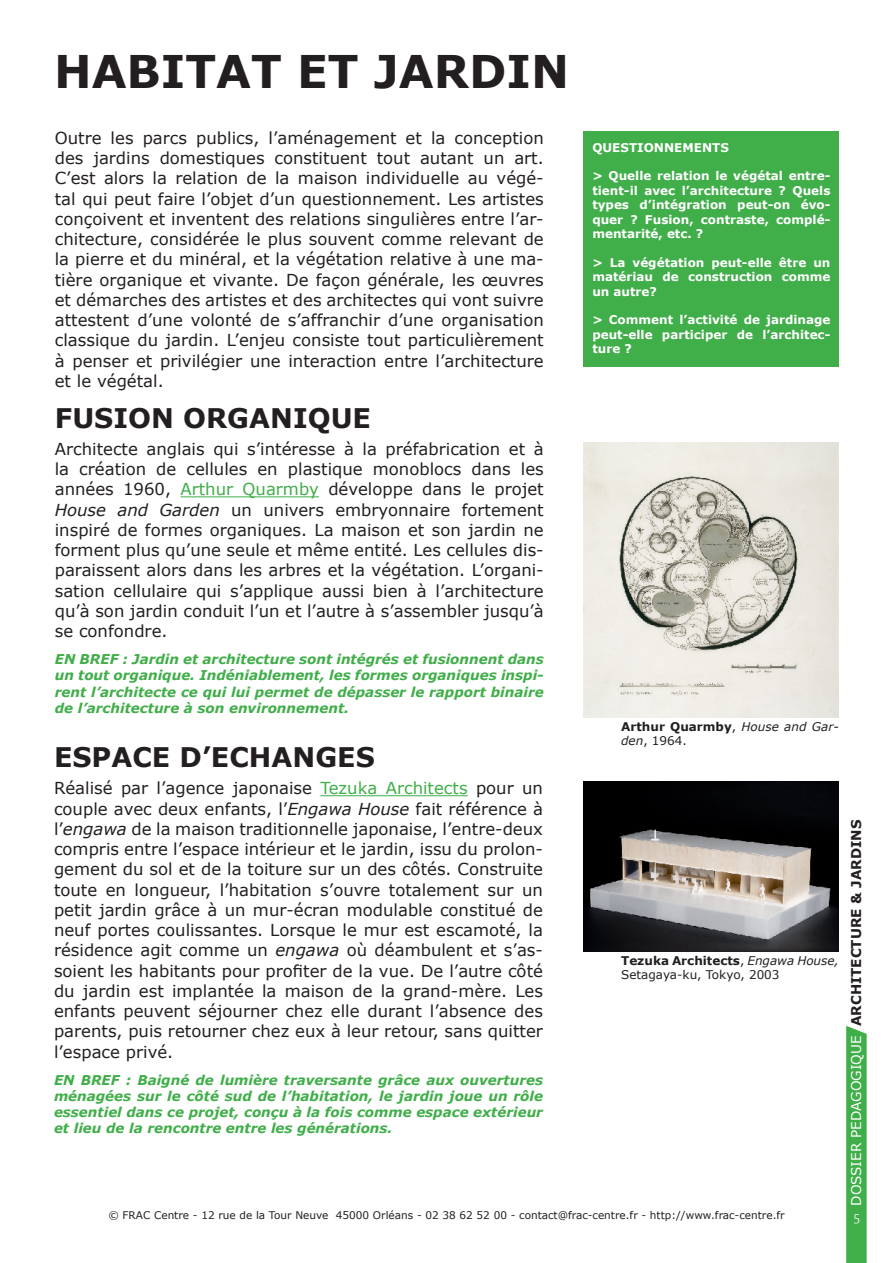
<style>
.page{position:relative;width:893px;height:1263px;background:#fff}
.page>*{position:absolute;margin:0;border:0;box-sizing:border-box;transform-origin:0 0}
.t1{font:700 45px "Verdana";color:#231f20}
.t2{font:700 27px "Verdana";color:#231f20}
.t3{font:16.5px/20.2px "Verdana";color:#231f20;text-align:justify}
.t4{font:italic 700 13.5px/16.2px "Verdana";color:#40ae49;text-align:justify}
.t5{font:700 13.5px "Verdana";color:#231f20}
.t6{font:300 13.5px "Linotype Aroma";color:#fff}
.t7{font:700 12px/14.4px "Verdana";color:#fff;text-align:justify}
.t8{font:12px/14.4px "Verdana";color:#231f20}
.t9{font:italic 12px/14.4px "Verdana";color:#231f20}
.t10{font:10.5px "Verdana";color:#231f20}
.s1{color:#40ae49}
.s2{font-style:italic}
.s3{font-weight:700;font-style:normal}
.s4{font-style:normal}
.s5{font-weight:700}
.s6{font-weight:400;color:#fff}
</style>
<div class="page">
<svg style="left:846px;top:1026px;width:21px;height:237px;background:#48b150"></svg>
<div style="left:584px;top:131px;width:255px;height:236px;background:#40ae49"></div>
<hr style="left:180px;top:496px;width:139px;height:1px;background:#40ae49">
<img style="left:584px;top:442px;width:255px;height:275px">
<hr style="left:320px;top:795px;width:148px;height:1px;background:#40ae49">
<img style="left:584px;top:782px;width:255px;height:169px">
<p class="t1" style="left:54px;top:43px;width:517px">HABITAT ET JARDIN</p>
<p class="t3" style="left:55px;top:127px;width:490px">Outre les parcs publics, l’aménagement et la conception des jardins domestiques constituent tout autant un art.<br>C’est alors la relation de la maison individuelle au végé&shy;tal qui peut faire l’objet d’un questionnement. Les artistes conçoivent et inventent des relations singulières entre l’ar&shy;chitecture, considérée le plus souvent comme relevant de la pierre et du minéral, et la végétation relative à une ma&shy;tière organique et vivante. De façon générale, les œuvres et démarches des artistes et des architectes qui vont suivre attestent d’une volonté de s’affranchir d’une organisation classique du jardin. L’enjeu consiste tout particulièrement à penser et privilégier une interaction entre l’architecture et le végétal.</p>
<p class="t2" style="left:55px;top:401px;width:318px">FUSION ORGANIQUE</p>
<p class="t3" style="left:55px;top:438px;width:490px">Architecte anglais qui s’intéresse à la préfabrication et à la création de cellules en plastique monoblocs dans les années 1960, <span class="s1">Arthur Quarmby</span> développe dans le projet <span class="s2">House and Garden</span> un univers embryonnaire fortement inspiré de formes organiques. La maison et son jardin ne forment plus qu’une seule et même entité. Les cellules dis&shy;paraissent alors dans les arbres et la végétation. L’organi&shy;sation cellulaire qui s’applique aussi bien à l’architecture qu’à son jardin conduit l’un et l’autre à s’assembler jusqu’à se confondre.</p>
<p class="t4" style="left:55px;top:651px;width:490px">EN BREF : Jardin et architecture sont intégrés et fusionnent dans un tout organique. Indéniablement, les formes organiques inspi&shy;rent l’architecte ce qui lui permet de dépasser le rapport binaire de l’architecture à son environnement.</p>
<p class="t2" style="left:54px;top:740px;width:322px">ESPACE D’ECHANGES</p>
<p class="t3" style="left:54px;top:778px;width:490px">Réalisé par l’agence japonaise <span class="s1">Tezuka Architects</span> pour un couple avec deux enfants, l’<span class="s2">Engawa House</span> fait référence à l’<span class="s2">engawa</span> de la maison traditionnelle japonaise, l’entre-deux compris entre l’espace intérieur et le jardin, issu du prolon&shy;gement du sol et de la toiture sur un des côtés. Construite toute en longueur, l’habitation s’ouvre totalement sur un petit jardin grâce à un mur-écran modulable constitué de neuf portes coulissantes. Lorsque le mur est escamoté, la résidence agit comme un <span class="s2">engawa</span> où déambulent et s’as&shy;soient les habitants pour profiter de la vue. De l’autre côté du jardin est implantée la maison de la grand-mère. Les enfants peuvent séjourner chez elle durant l’absence des parents, puis retourner chez eux à leur retour, sans quitter l’espace privé.</p>
<p class="t4" style="left:54px;top:1071px;width:490px">EN BREF : Baigné de lumière traversante grâce aux ouvertures ménagées sur le côté sud de l’habitation, le jardin joue un rôle essentiel dans ce projet, conçu à la fois comme espace extérieur et lieu de la rencontre entre les générations.</p>
<p class="t7" style="left:592px;top:140px;width:138px">QUESTIONNEMENTS</p>
<p class="t7" style="left:592px;top:168px;width:240px">&gt; Quelle relation le végétal entre&shy;tient-il avec l’architecture ? Quels types d’intégration peut-on évo&shy;quer ? Fusion, contraste, complé&shy;mentarité, etc. ?</p>
<p class="t7" style="left:592px;top:255px;width:240px">&gt; La végétation peut-elle être un matériau de construction comme un autre?</p>
<p class="t7" style="left:592px;top:312px;width:240px">&gt; Comment l’activité de jardinage peut-elle participer de l’architec&shy;ture ?</p>
<p class="t9" style="left:621px;top:719px;width:219px"><span class="s3">Arthur Quarmby</span><span class="s4">,</span> House and Gar&shy;den<span class="s4">, 1964.</span></p>
<p class="t8" style="left:621px;top:952px;width:219px"><span class="s5">Tezuka Architects</span>, <span class="s2">Engawa House,<br></span>Setagaya-ku, Tokyo, 2003</p>
<p class="t10" style="left:108px;top:1208px;width:678px">© FRAC Centre - 12 rue de la Tour Neuve 45000 Orléans - 02 38 62 52 00 - contact@frac-centre.fr - http://www.frac-centre.fr</p>
<p class="t5" style="left:848px;top:1206px;width:388px;rotate:-90deg"><span class="s6">DOSSIER PEDAGOGIQUE</span> ARCHITECTURE &amp; JARDINS</p>
<p class="t6" style="left:853px;top:1208px;width:9px">5</p>
</div>
